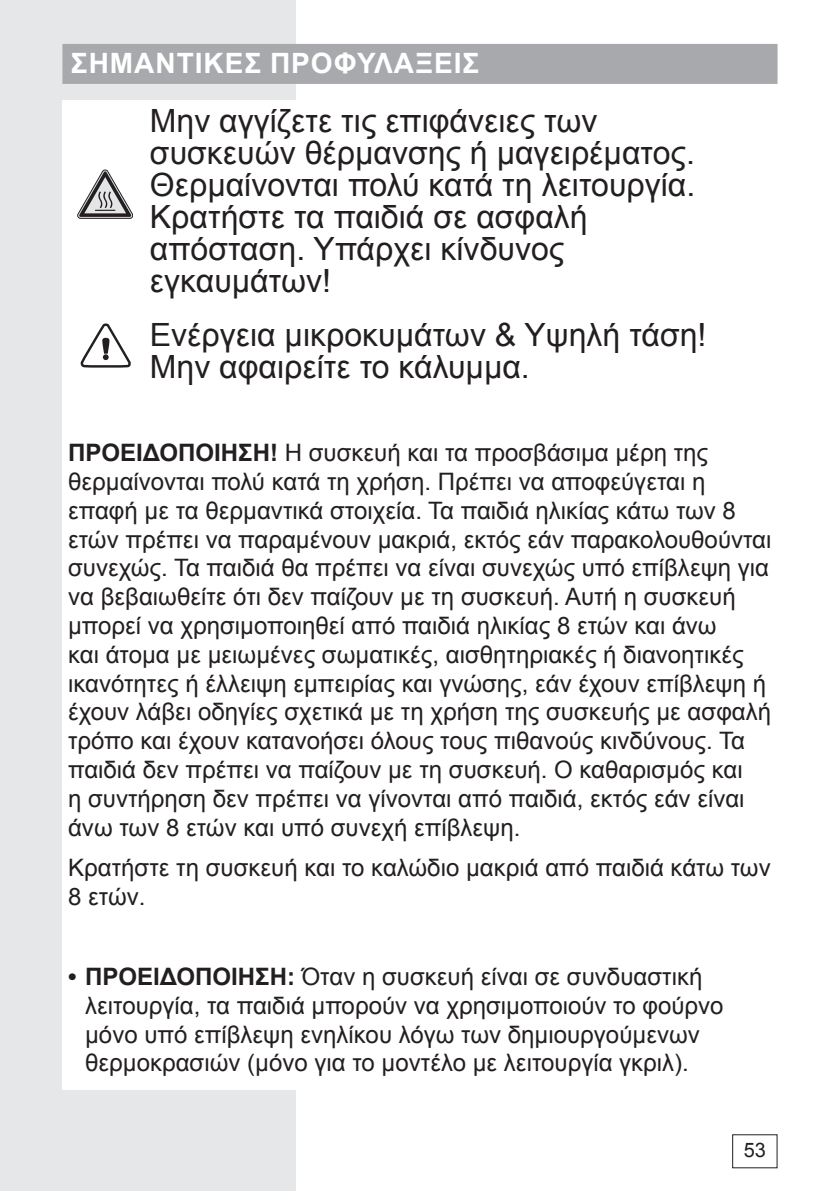
<style>
.page{position:relative;width:840px;height:1191px;background:#fff}
.page>*{position:absolute;margin:0;border:0;box-sizing:border-box;transform-origin:0 0}
.besedilo{font:32px/32px "Arial";color:#231f20}
.besedilo_bold{font:32px/32px "Arial";color:#231f20}
.naslov_1{font:700 28px "Arial";letter-spacing:.035em;color:#fff}
.besedilo-2{font:24px/28.8px "Arial";color:#231f20}
.t1{font:20px "Arial";color:#231f20}
.s1{font-weight:700}
</style>
<div class="page">
<div style="left:0;top:0;width:295px;height:1191px;background:#e6e7e9"></div>
<div style="left:62px;top:101px;width:715px;height:989px;background:#fff"></div>
<svg style="left:77px;top:170px;width:56px;height:48px"></svg>
<svg style="left:80px;top:323px;width:51px;height:45px"></svg>
<div style="left:62px;top:44px;width:715px;height:40px;background:#a8a9ad"></div>
<p class="naslov_1" style="left:71px;top:43px;width:409px">ΣΗΜΑΝΤΙΚΕΣ ΠΡΟΦΥΛΑΞΕΙΣ</p>
<p class="besedilo" style="left:150px;top:104px;width:546px">Μην αγγίζετε τις επιφάνειες των συσκευών θέρμανσης ή μαγειρέματος.<br>Θερμαίνονται πολύ κατά τη λειτουργία.<br>Κρατήστε τα παιδιά σε ασφαλή απόσταση. Υπάρχει κίνδυνος εγκαυμάτων!</p>
<p class="besedilo_bold" style="left:150px;top:318px;width:558px">Ενέργεια μικροκυμάτων &amp; Υψηλή τάση!<br>Μην αφαιρείτε το κάλυμμα.</p>
<p class="besedilo-2" style="left:68px;top:438px;width:704px"><span class="s1">ΠΡΟΕΙΔΟΠΟΙΗΣΗ!</span> Η συσκευή και τα προσβάσιμα μέρη της θερμαίνονται πολύ κατά τη χρήση. Πρέπει να αποφεύγεται η επαφή με τα θερμαντικά στοιχεία. Τα παιδιά ηλικίας κάτω των 8 ετών πρέπει να παραμένουν μακριά, εκτός εάν παρακολουθούνται συνεχώς. Τα παιδιά θα πρέπει να είναι συνεχώς υπό επίβλεψη για να βεβαιωθείτε ότι δεν παίζουν με τη συσκευή. Αυτή η συσκευή μπορεί να χρησιμοποιηθεί από παιδιά ηλικίας 8 ετών και άνω<br>και άτομα με μειωμένες σωματικές, αισθητηριακές ή διανοητικές ικανότητες ή έλλειψη εμπειρίας και γνώσης, εάν έχουν επίβλεψη ή έχουν λάβει οδηγίες σχετικά με τη χρήση της συσκευής με ασφαλή τρόπο και έχουν κατανοήσει όλους τους πιθανούς κινδύνους. Τα παιδιά δεν πρέπει να παίζουν με τη συσκευή. Ο καθαρισμός και<br>η συντήρηση δεν πρέπει να γίνονται από παιδιά, εκτός εάν είναι άνω των 8 ετών και υπό συνεχή επίβλεψη.</p>
<p class="besedilo-2" style="left:68px;top:853px;width:703px">Κρατήστε τη συσκευή και το καλώδιο μακριά από παιδιά κάτω των<br>8 ετών.</p>
<p class="besedilo-2" style="left:85px;top:962px;width:639px;text-indent:-17px"><span class="s1">• ΠΡΟΕΙΔΟΠΟΙΗΣΗ:</span> Όταν η συσκευή είναι σε συνδυαστική λειτουργία, τα παιδιά μπορούν να χρησιμοποιούν το φούρνο μόνο υπό επίβλεψη ενηλίκου λόγω των δημιουργούμενων θερμοκρασιών (μόνο για το μοντέλο με λειτουργία γκριλ).</p>
<p class="t1" style="left:743px;top:1136px;width:24px">53</p>
</div>
